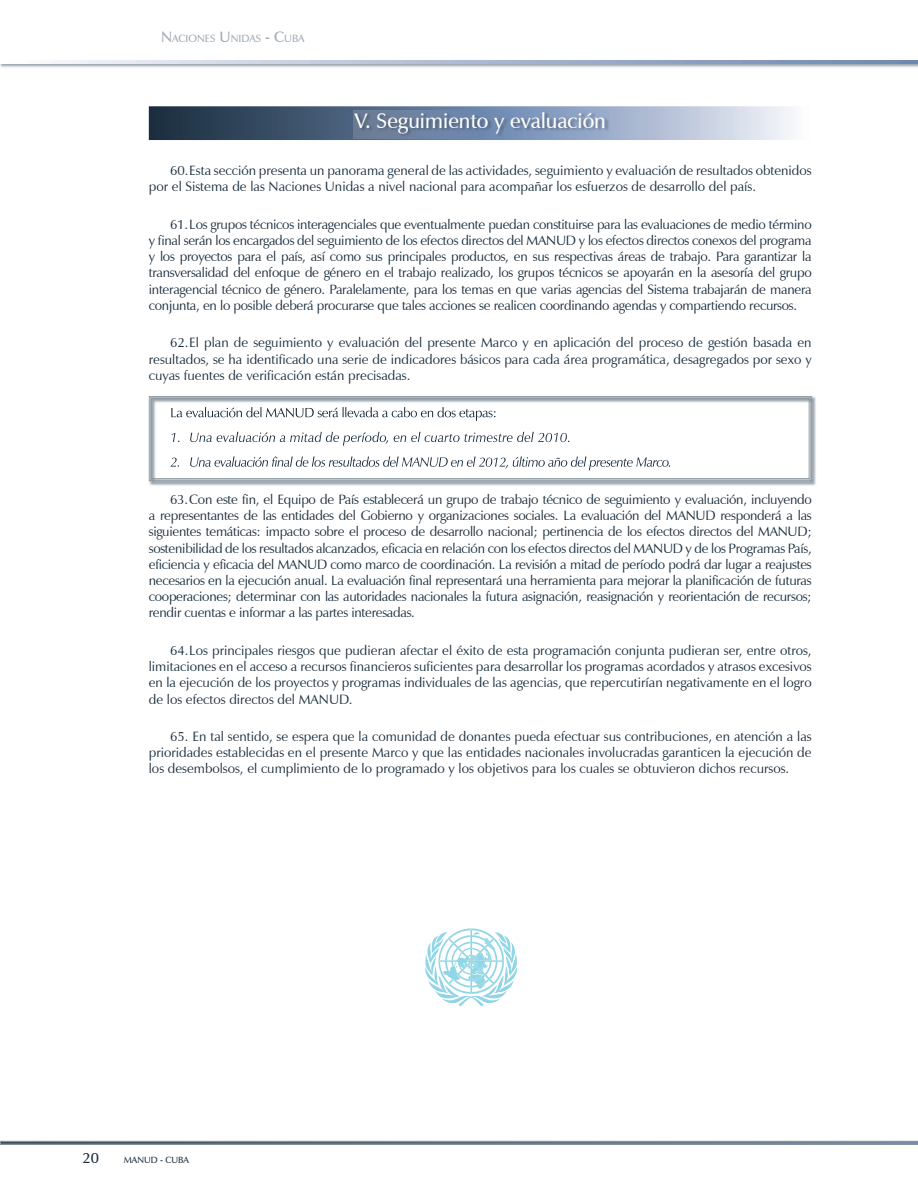
<style>
.page{position:relative;width:918px;height:1188px;background:#fff}
.page>*{position:absolute;margin:0;border:0;box-sizing:border-box;transform-origin:0 0}
.t1{font:600 21px "Zapf Humanist 601 BT";color:#fff}
.t2{font:600 15px "Zapf Humanist 601 BT";color:#182c3c}
.t3{font:13.5px/16.2px "Zapf Humanist 601 BT";color:#182c3c;text-align:justify}
.t4{font:600 10.5px "Zapf Humanist 601 BT";color:#a0a9b1}
.t5{font:600 9px "Zapf Humanist 601 BT";color:#182c3c}
.s1{font-size:15px}
</style>
<div class="page">
<svg style="left:22px;top:60px;width:895px;height:1px"></svg>
<svg style="left:22px;top:62px;width:895px;height:1px"></svg>
<svg style="left:22px;top:63px;width:895px;height:1px"></svg>
<svg style="left:0;top:1141px;width:918px;height:4px;background:#74828f"></svg>
<svg style="left:149px;top:106px;width:645px;height:34px;background:#7a8a9f"></svg>
<img style="left:354px;top:111px;width:256px;height:27px">
<svg style="left:427px;top:928px;width:88px;height:66px"></svg>
<img style="left:148px;top:396px;width:668px;height:90px">
<svg style="left:149px;top:396px;width:663px;height:85px;background:#9ca4ab"></svg>
<svg style="left:150px;top:397px;width:660px;height:83px"></svg>
<svg style="left:151px;top:398px;width:659px;height:81px"></svg>
<img style="left:425px;top:954px;width:92px;height:26px">
<p class="t4" style="left:161px;top:32px;width:145px"><span class="s1">N</span>ACIONES <span class="s1">U</span>NIDAS <span class="s1">- C</span>UBA</p>
<h1 class="t1" style="left:355px;top:107px;width:253px">V. Seguimiento y evaluación</h1>
<p class="t3" style="left:149px;top:162px;width:664px;text-indent:21px">60. Esta sección presenta un panorama general de las actividades, seguimiento y evaluación de resultados obtenidos por el Sistema de las Naciones Unidas a nivel nacional para acompañar los esfuerzos de desarrollo del país.</p>
<p class="t3" style="left:149px;top:216px;width:664px;text-indent:21px">61. Los grupos técnicos interagenciales que eventualmente puedan constituirse para las evaluaciones de medio término y final serán los encargados del seguimiento de los efectos directos del MANUD y los efectos directos conexos del programa y los proyectos para el país, así como sus principales productos, en sus respectivas áreas de trabajo. Para garantizar la transversalidad del enfoque de género en el trabajo realizado, los grupos técnicos se apoyarán en la asesoría del grupo interagencial técnico de género. Paralelamente, para los temas en que varias agencias del Sistema trabajarán de manera conjunta, en lo posible deberá procurarse que tales acciones se realicen coordinando agendas y compartiendo recursos.</p>
<p class="t3" style="left:149px;top:335px;width:664px;text-indent:21px">62. El plan de seguimiento y evaluación del presente Marco y en aplicación del proceso de gestión basada en resultados, se ha identificado una serie de indicadores básicos para cada área programática, desagregados por sexo y cuyas fuentes de verificación están precisadas.</p>
<p class="t3" style="left:149px;top:491px;width:665px;text-indent:21px">63. Con este fin, el Equipo de País establecerá un grupo de trabajo técnico de seguimiento y evaluación, incluyendo a representantes de las entidades del Gobierno y organizaciones sociales. La evaluación del MANUD responderá a las siguientes temáticas: impacto sobre el proceso de desarrollo nacional; pertinencia de los efectos directos del MANUD; sostenibilidad de los resultados alcanzados, eficacia en relación con los efectos directos del MANUD y de los Programas País, eficiencia y eficacia del MANUD como marco de coordinación. La revisión a mitad de período podrá dar lugar a reajustes necesarios en la ejecución anual. La evaluación final representará una herramienta para mejorar la planificación de futuras cooperaciones; determinar con las autoridades nacionales la futura asignación, reasignación y reorientación de recursos; rendir cuentas e informar a las partes interesadas.</p>
<p class="t3" style="left:149px;top:642px;width:664px;text-indent:21px">64. Los principales riesgos que pudieran afectar el éxito de esta programación conjunta pudieran ser, entre otros, limitaciones en el acceso a recursos financieros suficientes para desarrollar los programas acordados y atrasos excesivos en la ejecución de los proyectos y programas individuales de las agencias, que repercutirían negativamente en el logro de los efectos directos del MANUD.</p>
<p class="t3" style="left:149px;top:728px;width:664px;text-indent:21px">65. En tal sentido, se espera que la comunidad de donantes pueda efectuar sus contribuciones, en atención a las prioridades establecidas en el presente Marco y que las entidades nacionales involucradas garanticen la ejecución de los desembolsos, el cumplimiento de lo programado y los objetivos para los cuales se obtuvieron dichos recursos.</p>
<p class="t2" style="left:83px;top:1148px;width:18px">20</p>
<p class="t5" style="left:124px;top:1154px;width:67px">MANUD - CUBA</p>
</div>
